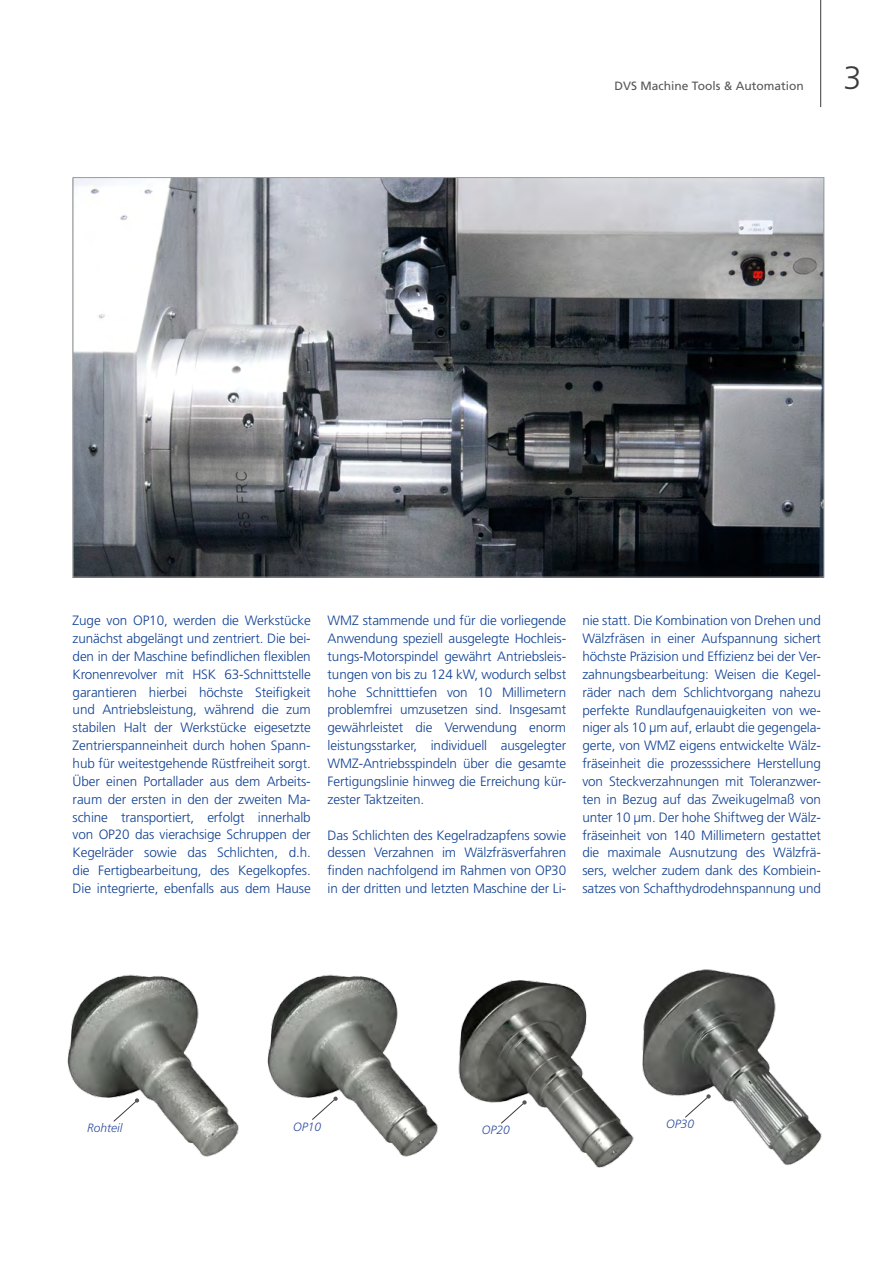
<style>
.page{position:relative;width:893px;height:1263px;background:#fff}
.page>*{position:absolute;margin:0;border:0;box-sizing:border-box;transform-origin:0 0}
.t1{font:300 32.4px "Frutiger";color:#3b3b3a}
.t2{font:300 13.5px/17.9px "Frutiger";letter-spacing:-.01em;color:#114194;text-align:justify}
.t3{font:12px "Frutiger";color:#565656}
.t4{font:italic 300 12px "Frutiger";color:#304f9e}
</style>
<div class="page">
<img style="left:75px;top:179px;width:747px;height:396px">
<hr style="left:820px;top:0;width:1px;height:107px;background:#3b3b3a">
<img style="left:67px;top:974px;width:172px;height:183px">
<img style="left:267px;top:974px;width:171px;height:183px">
<img style="left:458px;top:980px;width:176px;height:188px">
<img style="left:642px;top:969px;width:180px;height:197px">
<svg style="left:684px;top:1094px;width:27px;height:24px"></svg>
<svg style="left:500px;top:1100px;width:27px;height:24px"></svg>
<svg style="left:311px;top:1096px;width:27px;height:25px"></svg>
<svg style="left:113px;top:1098px;width:26px;height:24px"></svg>
<p class="t3" style="left:614px;top:79px;width:191px">DVS Machine Tools &amp; Automation</p>
<h1 class="t1" style="left:844px;top:60px;width:20px">3</h1>
<p class="t2" style="left:73px;top:612px;width:240px">Zuge von OP10, werden die Werkstücke zunächst abgelängt und zentriert. Die bei&shy;den in der Maschine befindlichen flexiblen Kronenrevolver mit HSK 63-Schnittstelle garantieren hierbei höchste Steifigkeit und Antriebsleistung, während die zum stabilen Halt der Werkstücke eigesetzte Zentrierspanneinheit durch hohen Spann&shy;hub für weitestgehende Rüstfreiheit sorgt.<br>Über einen Portallader aus dem Arbeits&shy;raum der ersten in den der zweiten Ma&shy;schine transportiert, erfolgt innerhalb von OP20 das vierachsige Schruppen der Kegelräder sowie das Schlichten, d.h. die Fertigbearbeitung, des Kegelkopfes.<br>Die integrierte, ebenfalls aus dem Hause</p>
<p class="t2" style="left:328px;top:612px;width:240px">WMZ stammende und für die vorliegende Anwendung speziell ausgelegte Hochleis&shy;tungs-Motorspindel gewährt Antriebsleis&shy;tungen von bis zu 124 kW, wodurch selbst hohe Schnitttiefen von 10 Millimetern problemfrei umzusetzen sind. Insgesamt gewährleistet die Verwendung enorm leistungsstarker, individuell ausgelegter WMZ-Antriebsspindeln über die gesamte Fertigungslinie hinweg die Erreichung kür&shy;zester Taktzeiten.</p>
<p class="t2" style="left:328px;top:826px;width:240px">Das Schlichten des Kegelradzapfens sowie dessen Verzahnen im Wälzfräsverfahren finden nachfolgend im Rahmen von OP30 in der dritten und letzten Maschine der Li-</p>
<p class="t2" style="left:582px;top:612px;width:240px">nie statt. Die Kombination von Drehen und Wälzfräsen in einer Aufspannung sichert höchste Präzision und Effizienz bei der Ver&shy;zahnungsbearbeitung: Weisen die Kegel&shy;räder nach dem Schlichtvorgang nahezu perfekte Rundlaufgenauigkeiten von we&shy;niger als 10 µm auf, erlaubt die gegengela&shy;gerte, von WMZ eigens entwickelte Wälz&shy;fräseinheit die prozesssichere Herstellung von Steckverzahnungen mit Toleranzwer&shy;ten in Bezug auf das Zweikugelmaß von unter 10 µm. Der hohe Shiftweg der Wälz&shy;fräseinheit von 140 Millimetern gestattet die maximale Ausnutzung des Wälzfrä&shy;sers, welcher zudem dank des Kombiein&shy;satzes von Schafthydrodehnspannung und</p>
<p class="t4" style="left:87px;top:1121px;width:37px">Rohteil</p>
<p class="t4" style="left:293px;top:1120px;width:30px">OP10</p>
<p class="t4" style="left:482px;top:1123px;width:30px">OP20</p>
<p class="t4" style="left:666px;top:1117px;width:30px">OP30</p>
</div>
